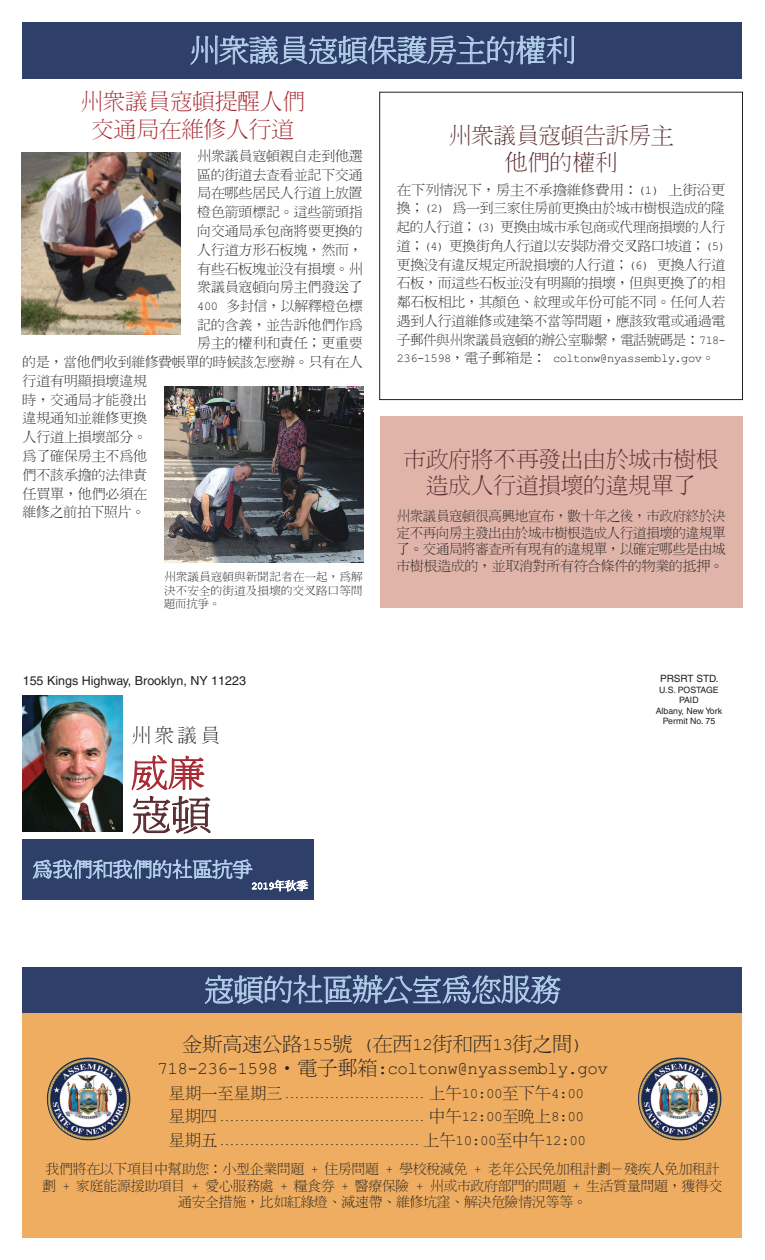
<style>
.page{position:relative;width:765px;height:1260px;background:#fff}
.page>*{position:absolute;margin:0;border:0;box-sizing:border-box;transform-origin:0 0}
.t1{font:40px "TSC F Ming S TT";color:#582a30}
.t2{font:36.25px "TSC F Ming S TT";color:#a72730}
.t3{font:30px "TSC F Ming S TT";letter-spacing:-.01em;color:#b3ceeb}
.t4{font:22.5px/27.5px "TSC F Ming S TT";color:#582a30;text-align:center}
.t5{font:22.5px/27.5px "TSC F Ming S TT";color:#a72730;text-align:center}
.t6{font:20px/24px "TSC F Ming S TT";color:#231f20;text-align:center}
.t7{font:19.38px "TSC F Ming S TT";color:#231f20}
.t8{font:13.75px/18.8px "TSC F Ming S TT";letter-spacing:-.01em;color:#231f20;text-align:justify}
.t9{font:12.5px "Helvetica";color:#231f20}
.t10{font:11.25px/13.5px "TSC F Ming S TT";letter-spacing:.01em;color:#231f20;text-align:justify}
.t11{font:10px "TSC F Ming S TT";color:#231f20}
.t12{font:10px "Helvetica";color:#231f20}
.t13{font:8.75px/10.5px "Helvetica";color:#231f20;text-align:center}
.s1{font-size:16.25px}
</style>
<div class="page">
<div style="left:22px;top:968px;width:720px;height:45px;background:#2e406a"></div>
<svg style="left:205px;top:975px;width:356px;height:29px"></svg>
<div style="left:22px;top:1013px;width:720px;height:225px;background:#eead60"></div>
<img style="left:22px;top:696px;width:101px;height:136px">
<svg style="left:131px;top:755px;width:74px;height:35px"></svg>
<svg style="left:132px;top:796px;width:79px;height:38px"></svg>
<div style="left:22px;top:840px;width:292px;height:60px;background:#2e406a"></div>
<img style="left:638px;top:1057px;width:83px;height:84px;border-radius:42px">
<img style="left:47px;top:1057px;width:83px;height:84px;border-radius:42px">
<svg style="left:32px;top:859px;width:276px;height:33px"></svg>
<div style="left:22px;top:23px;width:720px;height:56px;background:#2e406a"></div>
<svg style="left:190px;top:35px;width:385px;height:30px"></svg>
<div style="left:379px;top:92px;width:364px;height:308px;border:1px solid #231f20"></div>
<img style="left:22px;top:153px;width:158px;height:182px">
<img style="left:164px;top:386px;width:199px;height:177px">
<div style="left:380px;top:416px;width:362px;height:192px;background:#e0b4a8"></div>
<h3 class="t3" style="left:189px;top:29px;width:388px">州眾議員寇頓保護房主的權利</h3>
<h3 class="t5" style="left:80px;top:85px;width:226px">州眾議員寇頓提醒人們交通局在維修人行道</h3>
<p class="t8" style="left:197px;top:145px;width:167px">州眾議員寇頓親自走到他選</p>
<p class="t8" style="left:197px;top:164px;width:167px">區的街道去查看並記下交通</p>
<p class="t8" style="left:197px;top:183px;width:167px">局在哪些居民人行道上放置</p>
<p class="t8" style="left:197px;top:201px;width:167px">橙色箭頭標記。這些箭頭指</p>
<p class="t8" style="left:197px;top:220px;width:167px">向交通局承包商將要更換的</p>
<p class="t8" style="left:197px;top:239px;width:167px">人行道方形石板塊，然而，</p>
<p class="t8" style="left:197px;top:258px;width:167px">有些石板塊並沒有損壞。州</p>
<p class="t8" style="left:197px;top:276px;width:167px">眾議員寇頓向房主們發送了</p>
<p class="t8" style="left:197px;top:295px;width:167px">400 多封信，以解釋橙色標</p>
<p class="t8" style="left:197px;top:314px;width:167px">記的含義，並告訴他們作為</p>
<p class="t8" style="left:197px;top:333px;width:167px">房主的權利和責任；更重要</p>
<p class="t8" style="left:22px;top:351px;width:342px">的是，當他們收到維修費帳單的時候該怎麼辦。只有在人</p>
<p class="t8" style="left:22px;top:370px;width:126px">行道有明顯損壞違規</p>
<p class="t8" style="left:22px;top:389px;width:126px">時，交通局才能發出</p>
<p class="t8" style="left:22px;top:408px;width:126px">違規通知並維修更換</p>
<p class="t8" style="left:22px;top:426px;width:126px">人行道上損壞部分。</p>
<p class="t8" style="left:22px;top:445px;width:126px">為了確保房主不為他</p>
<p class="t8" style="left:22px;top:464px;width:126px">們不該承擔的法律責</p>
<p class="t8" style="left:22px;top:483px;width:126px">任買單，他們必須在</p>
<p class="t8" style="left:22px;top:501px;width:124px">維修之前拍下照片。</p>
<h3 class="t4" style="left:449px;top:119px;width:226px">州眾議員寇頓告訴房主他們的權利</h3>
<p class="t8" style="left:397px;top:179px;width:330px">在下列情況下，房主不承擔維修費用：(1) 上街沿更換；(2) 為一到三家住房前更換由於城市樹根造成的隆起的人行道；(3) 更換由城市承包商或代理商損壞的人行道；(4) 更換街角人行道以安裝防滑交叉路口坡道；(5)更換沒有違反規定所說損壞的人行道；(6) 更換人行道石板，而這些石板並沒有明顯的損壞，但與更換了的相鄰石板相比，其顏色、紋理或年份可能不同。任何人若遇到人行道維修或建築不當等問題，應該致電或通過電子郵件與州眾議員寇頓的辦公室聯繫，電話號碼是：718- 236-1598，電子郵箱是： coltonw@nyassembly.gov。</p>
<h3 class="t4" style="left:404px;top:444px;width:316px;line-height:26.2px">市政府將不再發出由於城市樹根造成人行道損壞的違規單了</h3>
<p class="t8" style="left:397px;top:506px;width:331px;line-height:16.5px">州眾議員寇頓很高興地宣布，數十年之後，市政府終於決定不再向房主發出由於城市樹根造成人行道損壞的違規單了。交通局將審查所有現有的違規單，以確定哪些是由城市樹根造成的，並取消對所有符合條件的物業的抵押。</p>
<p class="t10" style="left:164px;top:569px;width:200px">州眾議員寇頓與新聞記者在一起，為解決不安全的街道及損壞的交叉路口等問題而抗爭。</p>
<p class="t9" style="left:23px;top:673px;width:225px">155 Kings Highway, Brooklyn, NY 11223</p>
<p class="t12" style="left:660px;top:673px;width:60px">PRSRT STD.</p>
<p class="t13" style="left:656px;top:685px;width:68px">U.S. POSTAGE<br>PAID<br>Albany, New York<br>Permit No. 75</p>
<h3 class="t7" style="left:131px;top:722px;width:90px">州眾議員</h3>
<h2 class="t2" style="left:131px;top:748px;width:75px">威廉</h2>
<h1 class="t1" style="left:131px;top:787px;width:81px">寇頓</h1>
<h3 class="t3" style="left:204px;top:969px;width:358px">寇頓的社區辦公室為您服務</h3>
<h3 class="t6" style="left:158px;top:1030px;width:451px">金斯高速公路155號 (在西12街和西13街之間)<br>718-236-1598•電子郵箱:coltonw@nyassembly.gov</h3>
<p class="t11" style="left:169px;top:1088px;width:416px"><span class="s1">星期一至星期三</span> ............................ <span class="s1">上午10:00至下午4:00</span></p>
<p class="t11" style="left:169px;top:1111px;width:416px"><span class="s1">星期四</span> ......................................... <span class="s1">中午12:00至晚上8:00</span></p>
<p class="t11" style="left:169px;top:1135px;width:418px"><span class="s1">星期五</span> ........................................ <span class="s1">上午10:00至中午12:00</span></p>
<p class="t8" style="left:42px;top:1159px;width:682px;line-height:16.5px;text-align:center">我們將在以下項目中幫助您：小型企業問題 + 住房問題 + 學校稅減免 + 老年公民免加租計劃－殘疾人免加租計劃 + 家庭能源援助項目 + 愛心服務處 + 糧食券 + 醫療保險 + 州或市政府部門的問題 + 生活質量問題，獲得交通安全措施，比如紅綠燈、減速帶、維修坑窪、解決危險情況等等。</p>
</div>
